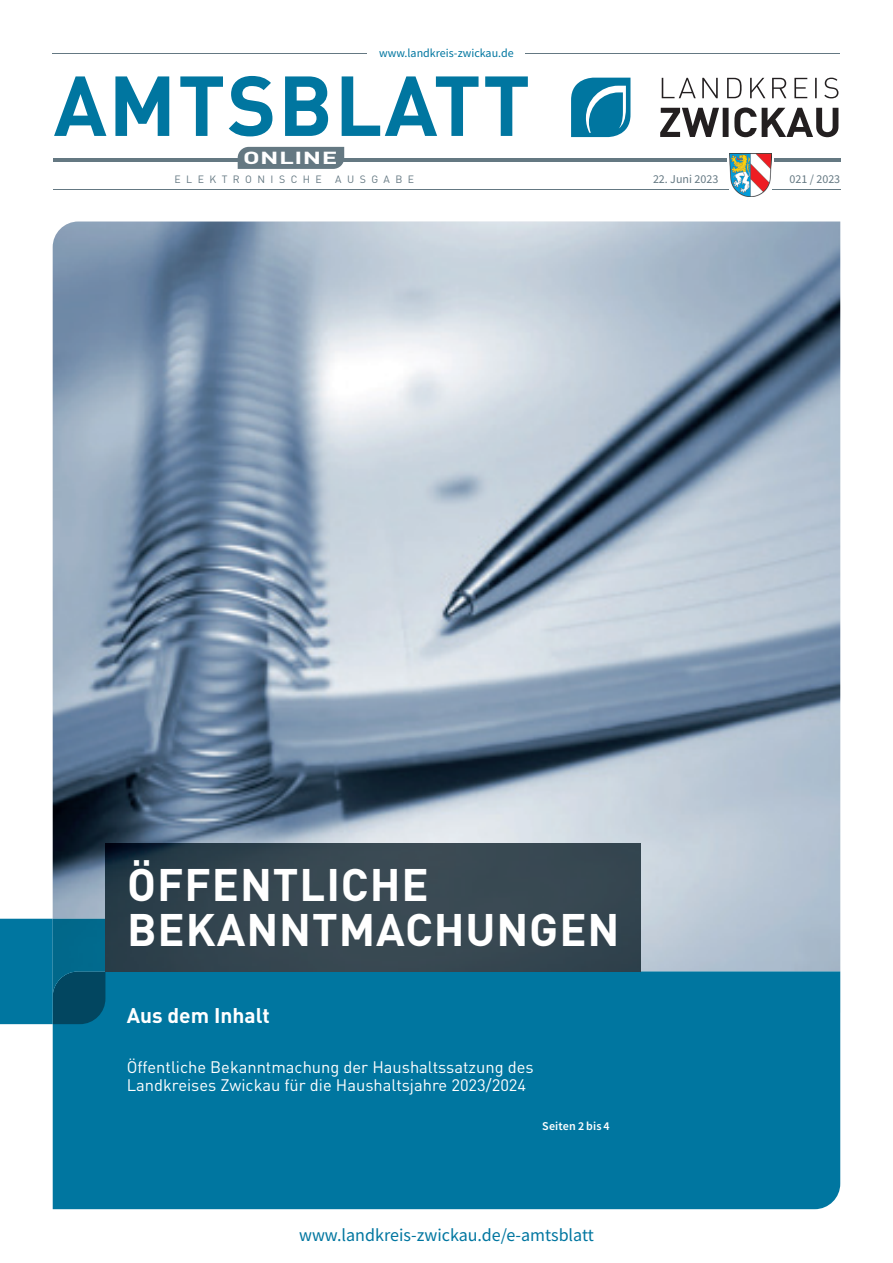
<style>
.page{position:relative;width:893px;height:1263px;background:#fff}
.page>*{position:absolute;margin:0;border:0;box-sizing:border-box;transform-origin:0 0}
.t1{font:700 45px/45px "DIN Pro";letter-spacing:.02em;color:#fff}
.t2{font:700 21px "DIN Pro";color:#fff}
.t3{font:18px "Source Sans Pro";color:#0076a0}
.t4{font:700 17.25px "DIN Pro";letter-spacing:.02em;color:#fff;scale:1.5 1}
.t5{font:16.5px/18px "DIN Pro";color:#fff}
.t6{font:12px "Source Sans Pro";color:#0076a0}
.t7{font:12px "Source Sans Pro";color:#647882}
.t8{font:600 12px "Source Sans Pro";letter-spacing:.015em;color:#fff}
.t9{font:10.5px "DIN Pro";letter-spacing:.52em;color:#647882}
</style>
<div class="page">
<img style="left:53px;top:222px;width:787px;height:749px">
<div style="left:53px;top:971px;width:787px;height:238px;background:#0076a0"></div>
<svg style="left:0;top:919px;width:105px;height:105px;background:#01688c"></svg>
<hr style="left:53px;top:53px;width:787px;height:1px;background:#647882">
<hr style="left:53px;top:158px;width:787px;height:3px;background:#647882">
<hr style="left:53px;top:189px;width:787px;height:1px;background:#647882">
<div style="left:368px;top:44px;width:157px;height:13px;background:#fff"></div>
<svg style="left:727px;top:158px;width:46px;height:7px"></svg>
<img style="left:730px;top:153px;width:41px;height:43px">
<svg style="left:54px;top:76px;width:474px;height:60px"></svg>
<svg style="left:571px;top:78px;width:59px;height:59px;background:#2d8eb0"></svg>
<svg style="left:660px;top:108px;width:178px;height:29px"></svg>
<svg style="left:662px;top:78px;width:176px;height:20px"></svg>
<div style="left:238px;top:147px;width:106px;height:22px;background:#647882"></div>
<img style="left:105px;top:844px;width:536px;height:127px">
<p class="t4" style="left:243px;top:143px;width:64px">ONLINE</p>
<p class="t6" style="left:379px;top:45px;width:136px">www.landkreis-zwickau.de</p>
<p class="t9" style="left:174px;top:171px;width:149px">ELEKTRONISCHE</p>
<p class="t9" style="left:335px;top:171px;width:80px">AUSGABE</p>
<p class="t7" style="left:653px;top:171px;width:67px">22. Juni 2023</p>
<p class="t7" style="left:789px;top:171px;width:52px">021 / 2023</p>
<h1 class="t1" style="left:127px;top:857px;width:494px">ÖFFENTLICHE<br>BEKANNTMACHUNGEN</h1>
<p class="t2" style="left:127px;top:998px;width:145px">Aus dem Inhalt</p>
<p class="t5" style="left:127px;top:1057px;width:409px">Öffentliche Bekanntmachung der Haushaltssatzung des<br>Landkreises Zwickau für die Haushaltsjahre 2023/2024</p>
<p class="t8" style="left:542px;top:1118px;width:69px">Seiten 2 bis 4</p>
<p class="t3" style="left:299px;top:1224px;width:296px">www.landkreis-zwickau.de/e-amtsblatt</p>
</div>
